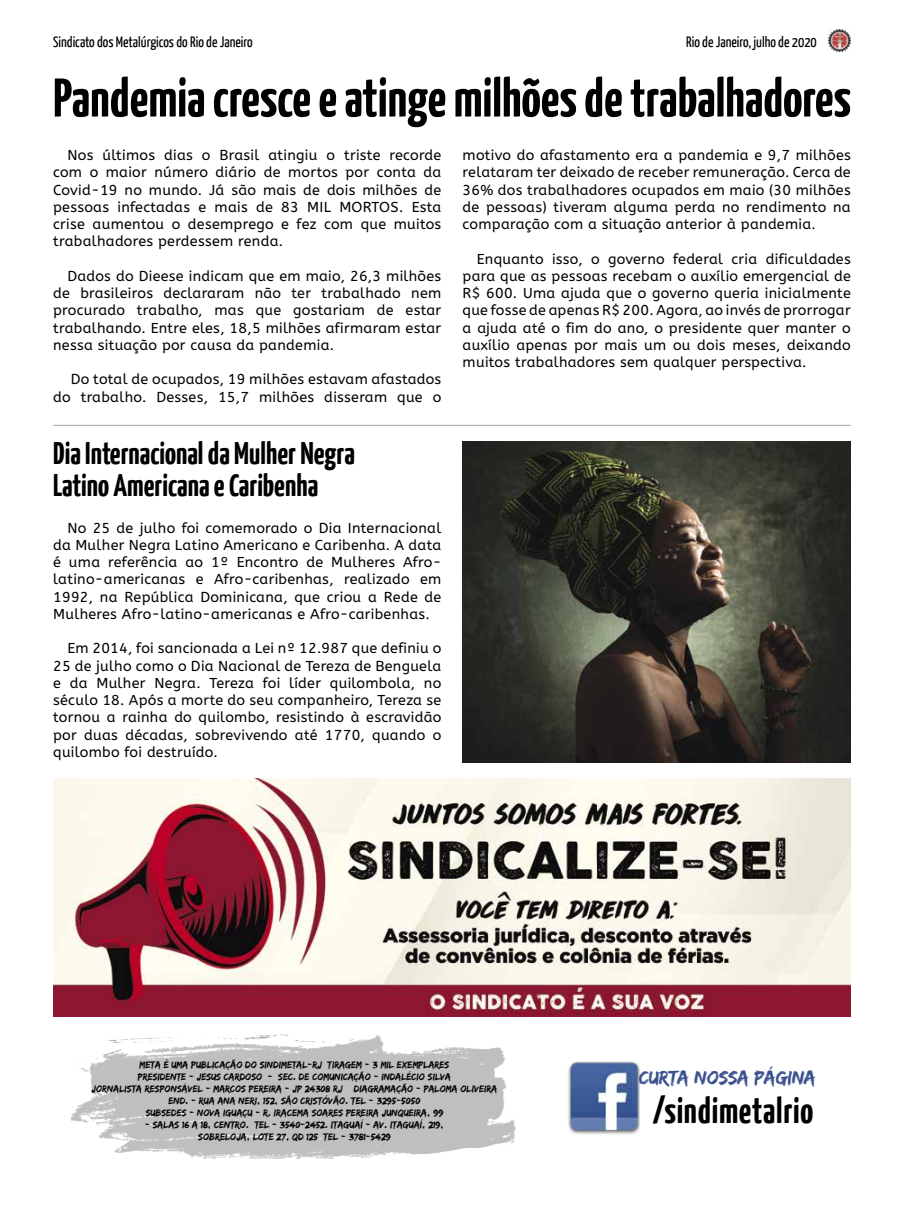
<style>
.page{position:relative;width:904px;height:1205px;background:#fff}
.page>*{position:absolute;margin:0;border:0;box-sizing:border-box;transform-origin:0 0}
.t1{font:700 54.38px "Yanone Kaffeesatz";color:#000}
.t2{font:700 36.25px "Yanone Kaffeesatz";letter-spacing:.02em;color:#000}
.t3{font:700 31.25px/31.2px "Yanone Kaffeesatz";color:#000}
.t4{font:20px "Edo";letter-spacing:-.01em;color:#3b518d}
.t5{font:15px "Yanone Kaffeesatz";color:#000}
.t6{font:14.38px/17.2px "A Bee Zee";letter-spacing:.02em;color:#000;text-align:justify}
.t7{font:10px/12px "Edo";color:#000;text-align:center}
</style>
<div class="page">
<img style="left:71px;top:1033px;width:444px;height:125px">
<img style="left:828px;top:29px;width:22px;height:23px">
<img style="left:568px;top:1061px;width:71px;height:74px">
<img style="left:53px;top:779px;width:797px;height:238px">
<img style="left:462px;top:441px;width:388px;height:321px">
<hr style="left:53px;top:425px;width:797px;height:1px;background:#000">
<p class="t5" style="left:53px;top:33px;width:201px">Sindicato dos Metalúrgicos do Rio de Janeiro</p>
<p class="t5" style="left:686px;top:33px;width:132px">Rio de Janeiro, julho de 2020</p>
<h1 class="t1" style="left:53px;top:64px;width:799px">Pandemia cresce e atinge milhões de trabalhadores</h1>
<p class="t6" style="left:462px;top:147px;width:390px">motivo do afastamento era a pandemia e 9,7 milhões relataram ter deixado de receber remuneração. Cerca de 36% dos trabalhadores ocupados em maio (30 milhões de pessoas) tiveram alguma perda no rendimento na comparação com a situação anterior à pandemia.</p>
<p class="t6" style="left:462px;top:250px;width:390px;text-indent:14px">Enquanto isso, o governo federal cria dificuldades para que as pessoas recebam o auxílio emergencial de R$ 600. Uma ajuda que o governo queria inicialmente que fosse de apenas R$ 200. Agora, ao invés de prorrogar a ajuda até o fim do ano, o presidente quer manter o auxílio apenas por mais um ou dois meses, deixando muitos trabalhadores sem qualquer perspectiva.</p>
<p class="t6" style="left:53px;top:147px;width:390px;text-indent:14px">Nos últimos dias o Brasil atingiu o triste recorde com o maior número diário de mortos por conta da Covid-19 no mundo. Já são mais de dois milhões de pessoas infectadas e mais de 83 MIL MORTOS. Esta crise aumentou o desemprego e fez com que muitos trabalhadores perdessem renda.</p>
<p class="t6" style="left:53px;top:268px;width:390px;text-indent:14px">Dados do Dieese indicam que em maio, 26,3 milhões de brasileiros declararam não ter trabalhado nem procurado trabalho, mas que gostariam de estar trabalhando. Entre eles, 18,5 milhões afirmaram estar nessa situação por causa da pandemia.</p>
<p class="t6" style="left:53px;top:371px;width:390px;text-align:right">Do total de ocupados, 19 milhões estavam afastados do trabalho. Desses, 15,7 milhões disseram que o</p>
<h3 class="t3" style="left:53px;top:437px;width:303px">Dia Internacional da Mulher Negra<br>Latino Americana e Caribenha</h3>
<p class="t6" style="left:53px;top:519px;width:390px;text-indent:14px">No 25 de julho foi comemorado o Dia Internacional da Mulher Negra Latino Americano e Caribenha. A data é uma referência ao 1º Encontro de Mulheres Afro&shy;latino-americanas e Afro-caribenhas, realizado em 1992, na República Dominicana, que criou a Rede de Mulheres Afro-latino-americanas e Afro-caribenhas.</p>
<p class="t6" style="left:53px;top:640px;width:390px;text-indent:14px">Em 2014, foi sancionada a Lei nº 12.987 que definiu o 25 de julho como o Dia Nacional de Tereza de Benguela e da Mulher Negra. Tereza foi líder quilombola, no século 18. Após a morte do seu companheiro, Tereza se tornou a rainha do quilombo, resistindo à escravidão por duas décadas, sobrevivendo até 1770, quando o quilombo foi destruído.</p>
<p class="t7" style="left:92px;top:1058px;width:407px">META É UMA PUBLICAÇÃO DO SINDIMETAL-RJ TIRAGEM - 3 MIL EXEMPLARES<br>PRESIDENTE - JESUS CARDOSO - SEC. DE COMUNICAÇÃO - INDALÉCIO SILVA<br>JORNALISTA RESPONSÁVEL:- MARCOS PEREIRA - JP 24308 RJ DIAGRAMAÇÃO:- PALOMA OLIVEIRA END. - RUA ANA NERI, 152, SÃO CRISTÓVÃO. TEL -)3295-5050<br>SUBSEDES - NOVA IGUAÇU - R. IRACEMA SOARES PEREIRA JUNQUEIRA, 99</p>
<p class="t7" style="left:145px;top:1118px;width:300px">- SALAS 16 A 18, CENTRO. TEL - 3540-2452. ITAGUAÍ - AV. ITAGUAÍ, 219,<br>SOBRELOJA, LOTE 27, QD 125 TEL - 3781-5429</p>
<h3 class="t4" style="left:639px;top:1066px;width:178px">CURTA NOSSA PÁGINA</h3>
<h2 class="t2" style="left:652px;top:1088px;width:162px">/sindimetalrio</h2>
</div>
